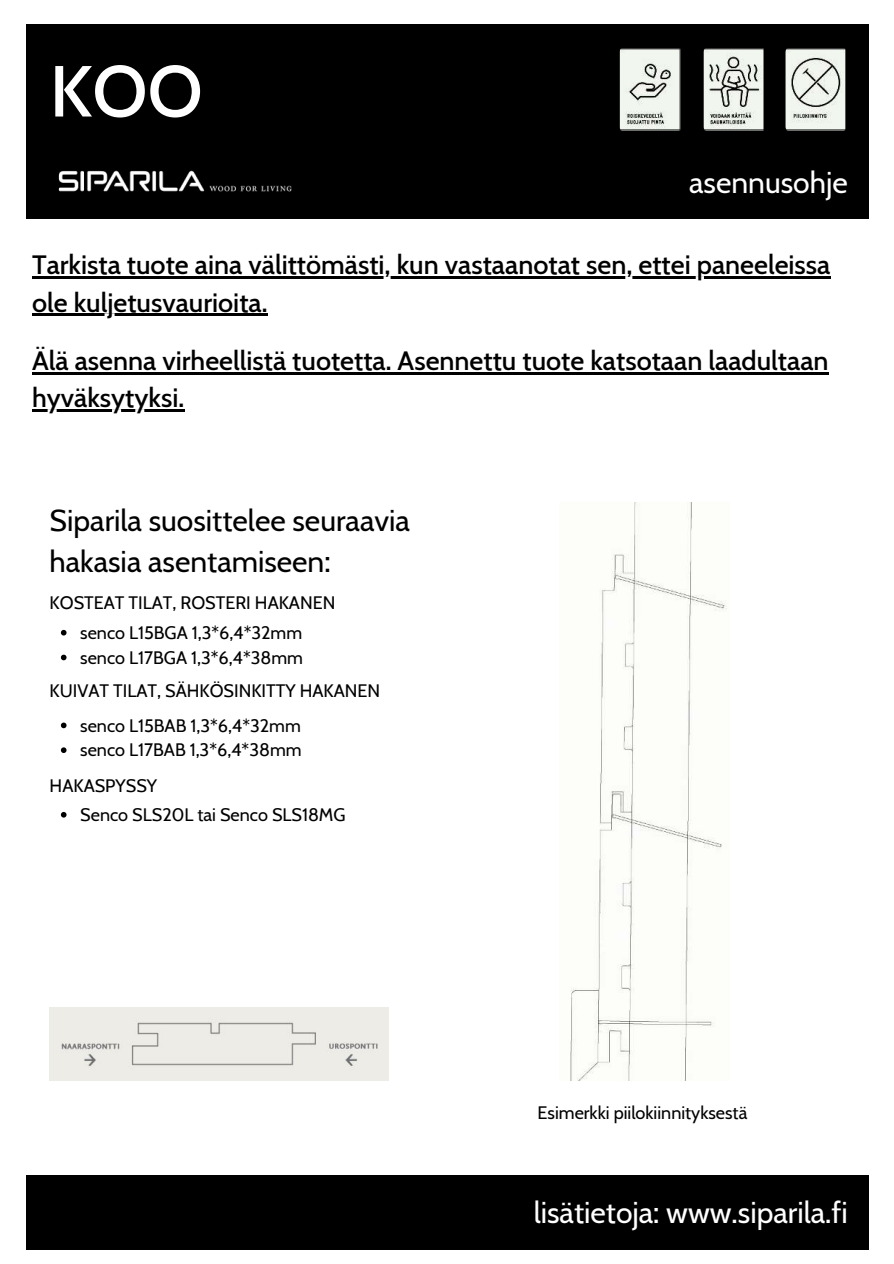
<style>
.page{position:relative;width:894px;height:1264px;background:#fff}
.page>*{position:absolute;margin:0;border:0;box-sizing:border-box;transform-origin:0 0}
.t1{font:500 72px "Cabin";color:#fff}
.t2{font:30px/41.7px "Cabin";color:#000}
.t3{font:30px "Cabin";color:#fff}
.t4{font:500 27px/37.2px "Cabin";color:#000}
.t5{font:18px/24.8px "Cabin";color:#000}
</style>
<div class="page">
<div style="left:26px;top:24px;width:842px;height:195px;background:#000"></div>
<svg style="left:785px;top:48px;width:61px;height:82px;background:#d3d7d0"></svg>
<svg style="left:703px;top:48px;width:61px;height:82px;background:#c8ccc6"></svg>
<svg style="left:619px;top:48px;width:61px;height:82px;background:#d4d8d1"></svg>
<img style="left:58px;top:170px;width:234px;height:22px">
<img style="left:570px;top:502px;width:157px;height:578px">
<hr style="left:32px;top:277px;width:798px;height:2px;background:#000">
<hr style="left:32px;top:314px;width:235px;height:2px;background:#000">
<hr style="left:32px;top:372px;width:796px;height:3px;background:#000">
<hr style="left:32px;top:409px;width:152px;height:3px;background:#000">
<div style="left:26px;top:1175px;width:841px;height:74px;background:#000"></div>
<img style="left:50px;top:1007px;width:338px;height:73px">
<svg style="left:61px;top:630px;width:5px;height:5px"></svg>
<svg style="left:61px;top:654px;width:5px;height:6px"></svg>
<svg style="left:61px;top:722px;width:5px;height:6px"></svg>
<svg style="left:61px;top:747px;width:5px;height:6px"></svg>
<svg style="left:61px;top:812px;width:5px;height:5px"></svg>
<h1 class="t1" style="left:50px;top:34px;width:155px">KOO</h1>
<h2 class="t3" style="left:689px;top:159px;width:160px">asennusohje</h2>
<h3 class="t4" style="left:32px;top:244px;width:799px">Tarkista tuote aina välittömästi, kun vastaanotat sen, ettei paneeleissa ole kuljetusvaurioita.</h3>
<h3 class="t4" style="left:32px;top:340px;width:797px">Älä asenna virheellistä tuotetta. Asennettu tuote katsotaan laadultaan hyväksytyksi.</h3>
<h2 class="t2" style="left:50px;top:497px;width:362px">Siparila suosittelee seuraavia hakasia asentamiseen:</h2>
<p class="t5" style="left:50px;top:589px;width:287px">KOSTEAT TILAT, ROSTERI HAKANEN</p>
<p class="t5" style="left:80px;top:619px;width:224px">senco L15BGA 1,3*6,4*32mm senco L17BGA 1,3*6,4*38mm</p>
<p class="t5" style="left:50px;top:676px;width:332px">KUIVAT TILAT, SÄHKÖSINKITTY HAKANEN</p>
<p class="t5" style="left:80px;top:711px;width:223px">senco L15BAB 1,3*6,4*32mm senco L17BAB 1,3*6,4*38mm</p>
<p class="t5" style="left:80px;top:769px;width:267px;line-height:29.4px;text-indent:-31px">HAKASPYSSY<br>Senco SLS20L tai Senco SLS18MG</p>
<p class="t5" style="left:537px;top:1099px;width:211px">Esimerkki piilokiinnityksestä</p>
<h2 class="t3" style="left:533px;top:1188px;width:315px">lisätietoja: www.siparila.fi</h2>
</div>
